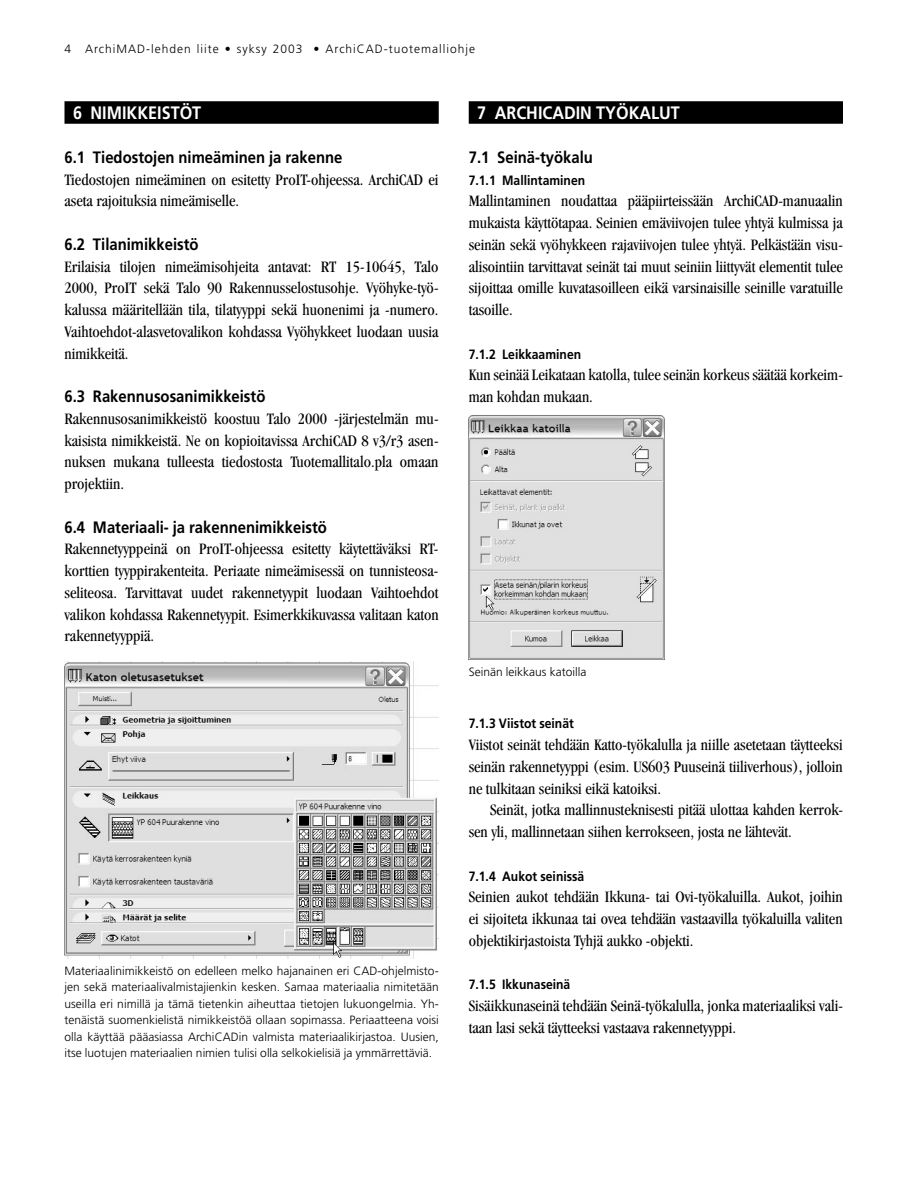
<style>
.page{position:relative;width:918px;height:1188px;background:#fff}
.page>*{position:absolute;margin:0;border:0;box-sizing:border-box;transform-origin:0 0}
.OTS_01{font:700 18px "Frutiger";color:#fff;scale:.9 1}
.leipis_ei_sis{font:condensed 16.5px/21.8px "Garamond";color:#000;text-align:justify}
.OTS_02{font:700 16.5px "Frutiger";color:#000;scale:.9 1}
.leipis_sis{font:condensed 16.5px/21.8px "Garamond";color:#000}
.OTS_03{font:700 13.5px "Frutiger";color:#000;scale:.9 1}
.kuvateksti{font:300 12px/16.5px "Frutiger";color:#000;text-align:justify}
.kuvateksti-2{font:300 12px "Frutiger";letter-spacing:.085em;color:#000}
</style>
<div class="page">
<div style="left:64px;top:101px;width:375px;height:23px;background:#000"></div>
<div style="left:469px;top:101px;width:374px;height:23px;background:#000"></div>
<img style="left:64px;top:662px;width:375px;height:296px">
<img style="left:469px;top:416px;width:196px;height:244px">
<p class="kuvateksti-2" style="left:64px;top:42px;width:412px">4 ArchiMAD-lehden liite • syksy 2003 • ArchiCAD-tuotemalliohje</p>
<p class="OTS_01" style="left:73px;top:102px;width:144px">6 NIMIKKEISTÖT</p>
<p class="OTS_02" style="left:64px;top:147px;width:310px">6.1 Tiedostojen nimeäminen ja rakenne</p>
<p class="leipis_ei_sis" style="left:64px;top:168px;width:376px">Tiedostojen nimeäminen on esitetty ProIT-ohjeessa. ArchiCAD ei aseta rajoituksia nimeämiselle.</p>
<p class="OTS_02" style="left:64px;top:234px;width:151px">6.2 Tilanimikkeistö</p>
<p class="leipis_ei_sis" style="left:64px;top:255px;width:376px">Erilaisia tilojen nimeämisohjeita antavat: RT 15-10645, Talo 2000, ProIT sekä Talo 90 Rakennusselostusohje. Vyöhyke-työ&shy;kalussa määritellään tila, tilatyyppi sekä huonenimi ja -numero.<br>Vaihtoehdot-alasvetovalikon kohdassa Vyöhykkeet luodaan uusia nimikkeitä.</p>
<p class="OTS_02" style="left:64px;top:387px;width:225px">6.3 Rakennusosanimikkeistö</p>
<p class="leipis_ei_sis" style="left:64px;top:407px;width:376px">Rakennusosanimikkeistö koostuu Talo 2000 -järjestelmän mu&shy;kaisista nimikkeistä. Ne on kopioitavissa ArchiCAD 8 v3/r3 asen&shy;nuksen mukana tulleesta tiedostosta Tuotemallitalo.pla omaan projektiin.</p>
<p class="OTS_02" style="left:64px;top:517px;width:293px">6.4 Materiaali- ja rakennenimikkeistö</p>
<p class="leipis_ei_sis" style="left:64px;top:538px;width:376px">Rakennetyyppeinä on ProIT-ohjeessa esitetty käytettäväksi RT&shy;korttien tyyppirakenteita. Periaate nimeämisessä on tunnisteosa&shy;seliteosa. Tarvittavat uudet rakennetyypit luodaan Vaihtoehdot valikon kohdassa Rakennetyypit. Esimerkkikuvassa valitaan katon rakennetyyppiä.</p>
<p class="kuvateksti" style="left:64px;top:962px;width:376px">Materiaalinimikkeistö on edelleen melko hajanainen eri CAD-ohjelmisto&shy;jen sekä materiaalivalmistajienkin kesken. Samaa materiaalia nimitetään useilla eri nimillä ja tämä tietenkin aiheuttaa tietojen lukuongelmia. Yh&shy;tenäistä suomenkielistä nimikkeistöä ollaan sopimassa. Periaatteena voisi olla käyttää pääasiassa ArchiCADin valmista materiaalikirjastoa. Uusien, itse luotujen materiaalien nimien tulisi olla selkokielisiä ja ymmärrettäviä.</p>
<p class="OTS_01" style="left:477px;top:102px;width:227px">7 ARCHICADIN TYÖKALUT</p>
<p class="OTS_02" style="left:469px;top:147px;width:140px">7.1 Seinä-työkalu</p>
<p class="OTS_03" style="left:469px;top:172px;width:131px">7.1.1 Mallintaminen</p>
<p class="leipis_ei_sis" style="left:469px;top:190px;width:376px">Mallintaminen noudattaa pääpiirteissään ArchiCAD-manuaalin mukaista käyttötapaa. Seinien emäviivojen tulee yhtyä kulmissa ja seinän sekä vyöhykkeen rajaviivojen tulee yhtyä. Pelkästään visu&shy;alisointiin tarvittavat seinät tai muut seiniin liittyvät elementit tulee sijoittaa omille kuvatasoilleen eikä varsinaisille seinille varatuille tasoille.</p>
<p class="OTS_03" style="left:469px;top:346px;width:126px">7.1.2 Leikkaaminen</p>
<p class="leipis_ei_sis" style="left:469px;top:364px;width:376px">Kun seinää Leikataan katolla, tulee seinän korkeus säätää korkeim&shy;man kohdan mukaan.</p>
<p class="kuvateksti" style="left:469px;top:664px;width:119px">Seinän leikkaus katoilla</p>
<p class="OTS_03" style="left:469px;top:716px;width:118px">7.1.3 Viistot seinät</p>
<p class="leipis_ei_sis" style="left:469px;top:734px;width:376px">Viistot seinät tehdään Katto-työkalulla ja niille asetetaan täytteeksi seinän rakennetyyppi (esim. US603 Puuseinä tiiliverhous), jolloin ne tulkitaan seiniksi eikä katoiksi.</p>
<p class="leipis_sis" style="left:469px;top:799px;width:376px;text-indent:21px">Seinät, jotka mallinnusteknisesti pitää ulottaa kahden kerrok&shy;sen yli, mallinnetaan siihen kerrokseen, josta ne lähtevät.</p>
<p class="OTS_03" style="left:469px;top:868px;width:130px">7.1.4 Aukot seinissä</p>
<p class="leipis_ei_sis" style="left:469px;top:886px;width:376px">Seinien aukot tehdään Ikkuna- tai Ovi-työkaluilla. Aukot, joihin ei sijoiteta ikkunaa tai ovea tehdään vastaavilla työkaluilla valiten objektikirjastoista Tyhjä aukko -objekti.</p>
<p class="OTS_03" style="left:469px;top:977px;width:114px">7.1.5 Ikkunaseinä</p>
<p class="leipis_ei_sis" style="left:469px;top:995px;width:376px">Sisäikkunaseinä tehdään Seinä-työkalulla, jonka materiaaliksi vali&shy;taan lasi sekä täytteeksi vastaava rakennetyyppi.</p>
</div>
